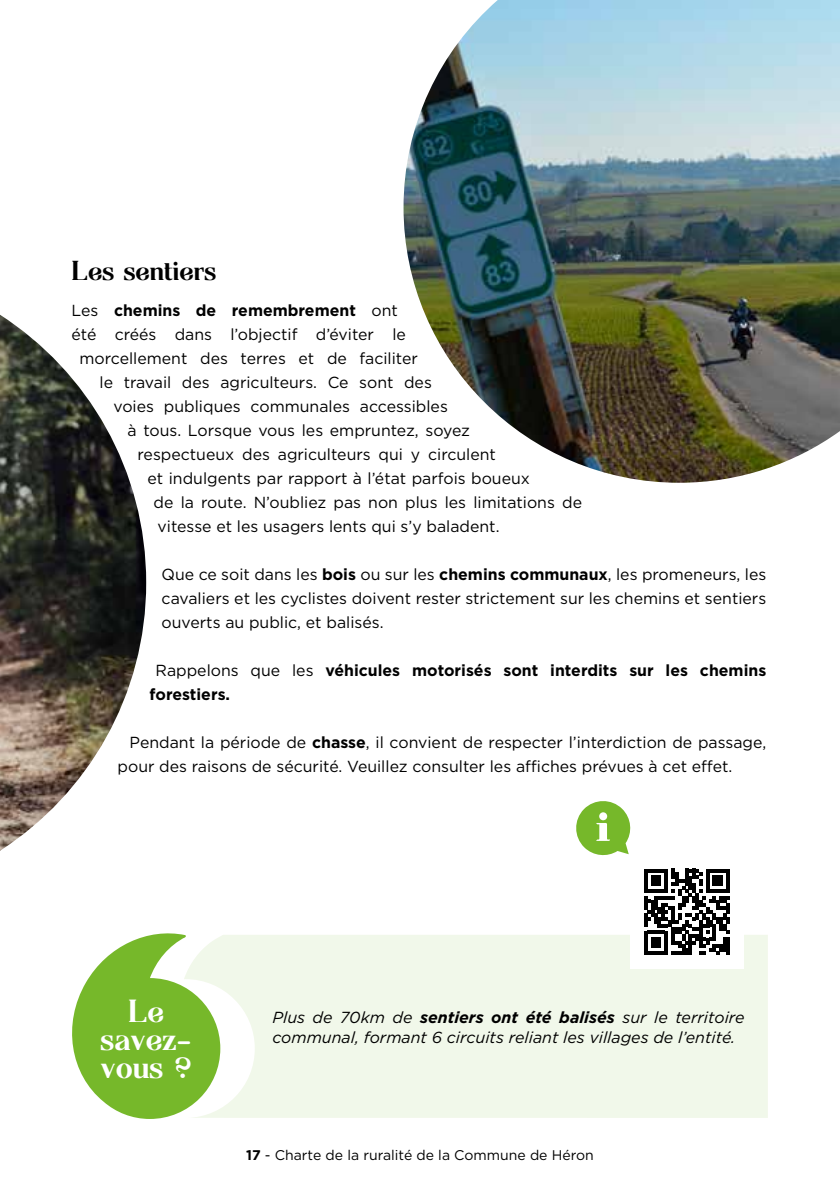
<style>
.page{position:relative;width:840px;height:1191px;background:#fff}
.page>*{position:absolute;margin:0;border:0;box-sizing:border-box;transform-origin:0 0}
.t1{font:28px/28px "Agne";color:#fff;text-align:center}
.t2{font:24px "Agne";color:#000}
.t3{font:16px/24px "Gotham";color:#000;text-align:justify}
.t4{font:italic 16px/20px "Gotham";color:#000}
.t5{font:700 16px/24px "Gotham";color:#000}
.t6{font:14px "Gotham";color:#000}
.s1{font-weight:400}
.s2{font-weight:700}
</style>
<div class="page">
<img style="left:0;top:315px;width:146px;height:535px">
<img style="left:403px;top:0;width:436px;height:483px">
<svg style="left:72px;top:933px;width:112px;height:186px"></svg>
<svg style="left:184px;top:935px;width:583px;height:183px;background:#edf6e5"></svg>
<div style="left:630px;top:855px;width:113px;height:113px;background:#fff"></div>
<svg style="left:644px;top:869px;width:85px;height:85px"></svg>
<svg style="left:576px;top:801px;width:55px;height:55px"></svg>
<h2 class="t2" style="left:71px;top:253px;width:146px">Les sentiers</h2>
<p class="t5" style="left:71px;top:298px;width:328px"><span class="s1">Les</span> chemins de remembrement <span class="s1">ont</span></p>
<p class="t3" style="left:71px;top:321px;width:336px">été créés dans l’objectif d’éviter le</p>
<p class="t3" style="left:79px;top:345px;width:340px">morcellement des terres et de faciliter</p>
<p class="t3" style="left:99px;top:369px;width:333px">le travail des agriculteurs. Ce sont des</p>
<p class="t3" style="left:113px;top:393px;width:335px">voies publiques communales accessibles</p>
<p class="t3" style="left:127px;top:417px;width:344px">à tous. Lorsque vous les empruntez, soyez</p>
<p class="t3" style="left:137px;top:441px;width:359px">respectueux des agriculteurs qui y circulent</p>
<p class="t3" style="left:147px;top:465px;width:383px">et indulgents par rapport à l’état parfois boueux</p>
<p class="t3" style="left:153px;top:489px;width:429px">de la route. N’oubliez pas non plus les limitations de</p>
<p class="t3" style="left:157px;top:513px;width:343px">vitesse et les usagers lents qui s’y baladent.</p>
<p class="t3" style="left:161px;top:561px;width:606px">Que ce soit dans les <span class="s2">bois</span> ou sur les <span class="s2">chemins communaux</span>, les promeneurs, les cavaliers et les cyclistes doivent rester strictement sur les chemins et sentiers ouverts au public, et balisés.</p>
<p class="t5" style="left:149px;top:658px;width:618px;text-indent:6px"><span class="s1">Rappelons que les</span> véhicules motorisés sont interdits sur les chemins forestiers.</p>
<p class="t3" style="left:117px;top:729px;width:649px;text-indent:12px">Pendant la période de <span class="s2">chasse</span>, il convient de respecter l’interdiction de passage, pour des raisons de sécurité. Veuillez consulter les affiches prévues à cet effet.</p>
<h1 class="t1" style="left:101px;top:996px;width:93px">Le savez&shy;vous ?</h1>
<p class="t4" style="left:272px;top:1006px;width:473px">Plus de 70km de <span class="s2">sentiers ont été balisés</span> sur le territoire communal, formant 6 circuits reliant les villages de l’entité.</p>
<p class="t6" style="left:246px;top:1145px;width:349px"><span class="s2">17</span> - Charte de la ruralité de la Commune de Héron</p>
</div>
